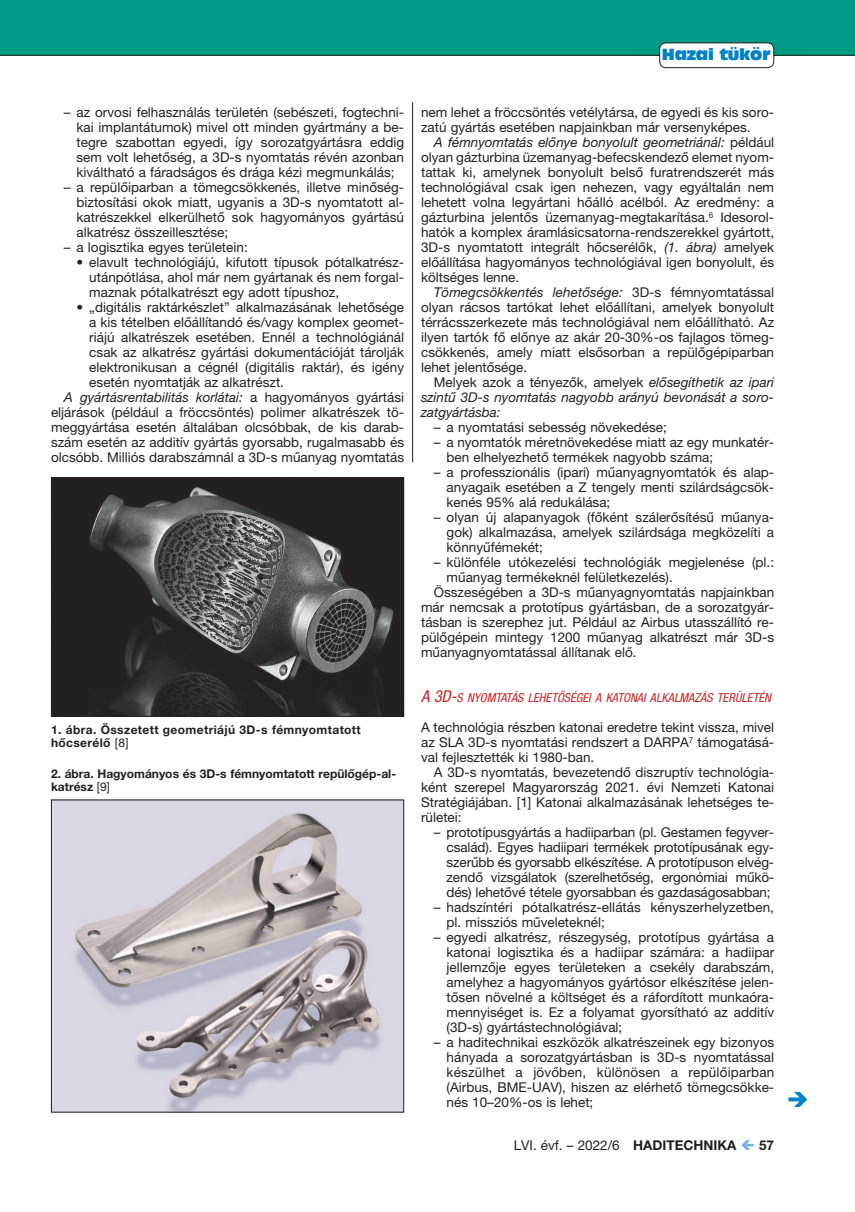
<style>
.page{position:relative;width:855px;height:1212px;background:#fff}
.page>*{position:absolute;margin:0;border:0;box-sizing:border-box;transform-origin:0 0}
.t1{font:15px "Antique Olive Compact";letter-spacing:-.02em;color:#0082c8}
.t2{font:13.5px/15px "Helvetica Neue LT Pro";color:#231f20;text-align:justify}
.t3{font:italic 13.5px/15px "Helvetica Neue LT Pro";color:#231f20;text-align:justify}
.t4{font:700 13.5px "Helvetica Neue LT Pro";color:#231f20}
.t5{font:italic condensed 12.3px "Helvetica Neue LT Pro";color:#c62626}
.t6{font:700 12px/13.5px "Helvetica Neue LT Pro";letter-spacing:.015em;color:#231f20}
.s1{font-style:normal}
.s2{font-weight:400}
.s3{font-style:italic}
.s4{font-size:16.5px}
.s5{font-weight:700}
</style>
<div class="page">
<div style="left:0;top:0;width:855px;height:55px;background:#009a84"></div>
<hr style="left:0;top:55px;width:855px;height:1px;background:#231f20">
<div style="left:659px;top:43px;width:114px;height:25px;background:#fff;border-radius:6px"></div>
<div style="left:659px;top:43px;width:115px;height:25px;border:1px solid #231f20;border-radius:6px"></div>
<img style="left:53px;top:479px;width:349px;height:236px">
<div style="left:51px;top:477px;width:353px;height:240px;border:1px solid #231f20"></div>
<img style="left:53px;top:801px;width:349px;height:309px">
<div style="left:51px;top:799px;width:353px;height:313px;border:1px solid #231f20"></div>
<hr style="left:412px;top:102px;width:1px;height:360px;background:#231f20">
<p class="t1" style="left:662px;top:44px;width:110px">Hazai tükör</p>
<p class="t2" style="left:77px;top:105px;width:329px;text-indent:-13px">– az orvosi felhasználás területén (sebészeti, fogtechni&shy;kai implantátumok) mivel ott minden gyártmány a be&shy;tegre szabottan egyedi, így sorozatgyártásra eddig sem volt lehetőség, a 3D-s nyomtatás révén azonban kiváltható a fáradságos és drága kézi megmunkálás;</p>
<p class="t2" style="left:77px;top:180px;width:329px;text-indent:-13px">– a repülőiparban a tömegcsökkenés, illetve minőség&shy;biztosítási okok miatt, ugyanis a 3D-s nyomtatott al&shy;katrészekkel elkerülhető sok hagyományos gyártású alkatrész összeillesztése;</p>
<p class="t2" style="left:64px;top:240px;width:185px">– a logisztika egyes területein:</p>
<p class="t2" style="left:89px;top:255px;width:316px;text-indent:-13px">• elavult technológiájú, kifutott típusok pótalkatrész&shy;utánpótlása, ahol már nem gyártanak és nem forgal&shy;maznak pótalkatrészt egy adott típushoz,</p>
<p class="t2" style="left:77px;top:300px;width:329px">• „digitális raktárkészlet” alkalmazásának lehetősége</p>
<p class="t2" style="left:89px;top:315px;width:316px">a kis tételben előállítandó és/vagy komplex geomet-</p>
<p class="t2" style="left:89px;top:330px;width:316px">riájú alkatrészek esetében. Ennél a technológiánál</p>
<p class="t2" style="left:89px;top:345px;width:316px">csak az alkatrész gyártási dokumentációját tárolják</p>
<p class="t2" style="left:89px;top:360px;width:316px">elektronikusan a cégnél (digitális raktár), és igény</p>
<p class="t2" style="left:89px;top:375px;width:196px">esetén nyomtatják az alkatrészt.</p>
<p class="t3" style="left:64px;top:390px;width:342px">A gyártásrentabilitás korlátai: <span class="s1">a hagyományos gyártási</span></p>
<p class="t2" style="left:51px;top:405px;width:354px">eljárások (például a fröccsöntés) polimer alkatrészek tö-</p>
<p class="t2" style="left:51px;top:420px;width:354px">meggyártása esetén általában olcsóbbak, de kis darab-</p>
<p class="t2" style="left:51px;top:435px;width:354px">szám esetén az additív gyártás gyorsabb, rugalmasabb és</p>
<p class="t2" style="left:51px;top:450px;width:354px">olcsóbb. Milliós darabszámnál a 3D-s műanyag nyomtatás</p>
<p class="t6" style="left:51px;top:722px;width:311px">1. ábra. Összetett geometriájú 3D-s fémnyomtatott hőcserélő <span class="s2">[8]</span></p>
<p class="t6" style="left:51px;top:766px;width:347px">2. ábra. Hagyományos és 3D-s fémnyomtatott repülőgép-al&shy;katrész <span class="s2">[9]</span></p>
<p class="t2" style="left:421px;top:105px;width:354px">nem lehet a fröccsöntés vetélytársa, de egyedi és kis soro&shy;zatú gyártás esetében napjainkban már versenyképes.</p>
<p class="t2" style="left:421px;top:135px;width:354px;text-indent:13px"><span class="s3">A fémnyomtatás előnye bonyolult geometriánál:</span> például olyan gázturbina üzemanyag-befecskendező elemet nyom&shy;tattak ki, amelynek bonyolult belső furatrendszerét más technológiával csak igen nehezen, vagy egyáltalán nem lehetett volna legyártani hőálló acélból. Az eredmény: a gázturbina jelentős üzemanyag-megtakarítása.<sup>6</sup> Idesorol&shy;hatók a komplex áramlásicsatorna-rendszerekkel gyártott, 3D-s nyomtatott integrált hőcserélők, <span class="s3">(1. ábra)</span> amelyek előállítása hagyományos technológiával igen bonyolult, és költséges lenne.</p>
<p class="t2" style="left:421px;top:285px;width:354px;text-indent:13px"><span class="s3">Tömegcsökkentés lehetősége:</span> 3D-s fémnyomtatással olyan rácsos tartókat lehet előállítani, amelyek bonyolult térrácsszerkezete más technológiával nem előállítható. Az ilyen tartók fő előnye az akár 20-30%-os fajlagos tömeg&shy;csökkenés, amely miatt elsősorban a repülőgépiparban lehet jelentősége.</p>
<p class="t3" style="left:421px;top:375px;width:354px;text-indent:13px"><span class="s1">Melyek azok a tényezők, amelyek</span> elősegíthetik az ipari szintű 3D-s nyomtatás nagyobb arányú bevonását a soro&shy;zatgyártásba:</p>
<p class="t2" style="left:434px;top:420px;width:234px">– a nyomtatási sebesség növekedése;</p>
<p class="t2" style="left:446px;top:435px;width:329px;text-indent:-13px">– a nyomtatók méretnövekedése miatt az egy munkatér&shy;ben elhelyezhető termékek nagyobb száma;</p>
<p class="t2" style="left:446px;top:465px;width:329px;text-indent:-13px">– a professzionális (ipari) műanyagnyomtatók és alap&shy;anyagaik esetében a Z tengely menti szilárdságcsök&shy;kenés 95% alá redukálása;</p>
<p class="t2" style="left:446px;top:510px;width:329px;text-indent:-13px">– olyan új alapanyagok (főként szálerősítésű műanya&shy;gok) alkalmazása, amelyek szilárdsága megközelíti a könnyűfémekét;</p>
<p class="t2" style="left:434px;top:555px;width:342px">– különféle utókezelési technológiák megjelenése (pl.:</p>
<p class="t2" style="left:446px;top:570px;width:228px">műanyag termékeknél felületkezelés).</p>
<p class="t2" style="left:434px;top:585px;width:342px">Összeségében a 3D-s műanyagnyomtatás napjainkban</p>
<p class="t2" style="left:421px;top:600px;width:354px">már nemcsak a prototípus gyártásban, de a sorozatgyár-</p>
<p class="t2" style="left:421px;top:615px;width:354px">tásban is szerephez jut. Például az Airbus utasszállító re-</p>
<p class="t2" style="left:421px;top:630px;width:354px">pülőgépein mintegy 1200 műanyag alkatrészt már 3D-s</p>
<p class="t2" style="left:421px;top:645px;width:217px">műanyagnyomtatással állítanak elő.</p>
<p class="t5" style="left:421px;top:691px;width:351px"><span class="s4">A 3D-</span>S NYOMTATÁS LEHETŐSÉGEI A KATONAI ALKALMAZÁS TERÜLETÉN</p>
<p class="t2" style="left:421px;top:720px;width:354px">A technológia részben katonai eredetre tekint vissza, mivel az SLA 3D-s nyomtatási rendszert a DARPA<sup>7</sup> támogatásá&shy;val fejlesztették ki 1980-ban.</p>
<p class="t2" style="left:421px;top:765px;width:354px;text-indent:13px">A 3D-s nyomtatás, bevezetendő diszruptív technológia&shy;ként szerepel Magyarország 2021. évi Nemzeti Katonai Stratégiájában. [1] Katonai alkalmazásának lehetséges te&shy;rületei:</p>
<p class="t2" style="left:446px;top:825px;width:329px;text-indent:-13px">– prototípusgyártás a hadiiparban (pl. Gestamen fegyver&shy;család). Egyes hadiipari termékek prototípusának egy&shy;szerűbb és gyorsabb elkészítése. A prototípuson elvég&shy;zendő vizsgálatok (szerelhetőség, ergonómiai műkö&shy;dés) lehetővé tétele gyorsabban és gazdaságosabban;</p>
<p class="t2" style="left:446px;top:900px;width:329px;text-indent:-13px">– hadszíntéri pótalkatrész-ellátás kényszerhelyzetben, pl. missziós műveleteknél;</p>
<p class="t2" style="left:446px;top:930px;width:329px;text-indent:-13px">– egyedi alkatrész, részegység, prototípus gyártása a katonai logisztika és a hadiipar számára: a hadiipar jellemzője egyes területeken a csekély darabszám, amelyhez a hagyományos gyártósor elkészítése jelen&shy;tősen növelné a költséget és a ráfordított munkaóra&shy;mennyiséget is. Ez a folyamat gyorsítható az additív (3D-s) gyártástechnológiával;</p>
<p class="t2" style="left:446px;top:1035px;width:329px;text-indent:-13px">– a haditechnikai eszközök alkatrészeinek egy bizonyos hányada a sorozatgyártásban is 3D-s nyomtatással készülhet a jövőben, különösen a repülőiparban (Airbus, BME-UAV), hiszen az elérhető tömegcsökke&shy;nés 10–20%-os is lehet;</p>
<p class="t2" style="left:514px;top:1137px;width:224px">LVI. évf. – 2022/6 <span class="s5">HADITECHNIKA</span></p>
<p class="t4" style="left:759px;top:1137px;width:17px">57</p>
</div>
